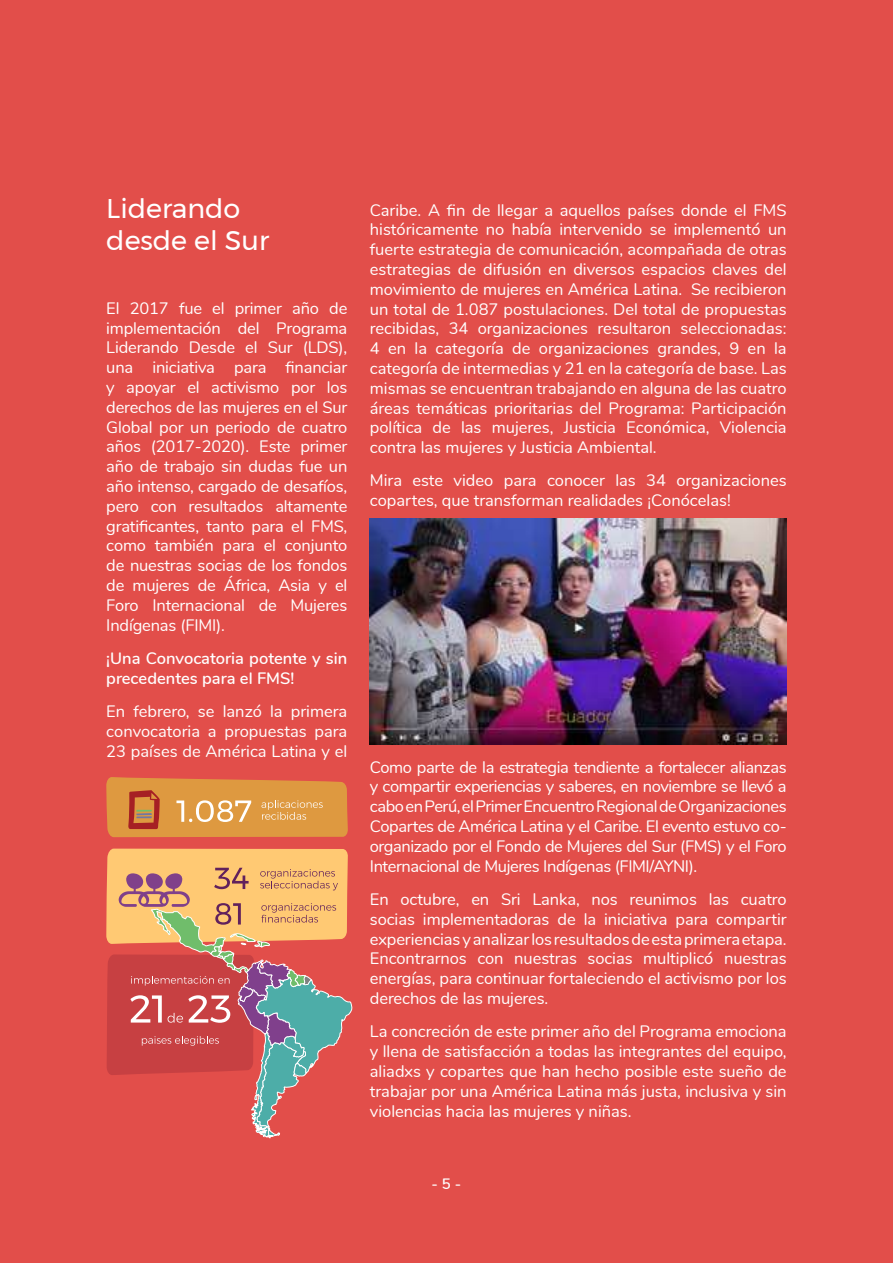
<style>
.page{position:relative;width:893px;height:1263px;background:#e24e4a}
.page>*{position:absolute;margin:0;border:0;box-sizing:border-box;transform-origin:0 0}
.t1{font:27px/32.4px "Montserrat";color:#fff}
.t2{font:16.5px/19.8px "Nunito";color:#fff;text-align:justify}
.t3{font:600 16.5px/19.8px "Nunito";color:#fff}
.t4{font:600 15px "Nunito";color:#fff}
</style>
<div class="page">
<img style="left:370px;top:519px;width:417px;height:225px">
<svg style="left:106px;top:777px;width:242px;height:60px;background:#dc9448"></svg>
<svg style="left:106px;top:848px;width:247px;height:290px"></svg>
<h1 class="t1" style="left:106px;top:191px;width:165px">Liderando desde el Sur</h1>
<p class="t2" style="left:106px;top:297px;width:243px">El 2017 fue el primer año de implementación del Programa Liderando Desde el Sur (LDS), una iniciativa para financiar y apoyar el activismo por los derechos de las mujeres en el Sur Global por un periodo de cuatro años (2017-2020). Este primer año de trabajo sin dudas fue un año intenso, cargado de desafíos, pero con resultados altamente gratificantes, tanto para el FMS, como también para el conjunto de nuestras socias de los fondos de mujeres de África, Asia y el Foro Internacional de Mujeres Indígenas (FIMI).</p>
<p class="t3" style="left:106px;top:647px;width:243px">¡Una Convocatoria potente y sin precedentes para el FMS!</p>
<p class="t2" style="left:106px;top:700px;width:243px">En febrero, se lanzó la primera convocatoria a propuestas para 23 países de América Latina y el</p>
<p class="t2" style="left:370px;top:199px;width:418px">Caribe. A fin de llegar a aquellos países donde el FMS históricamente no había intervenido se implementó un fuerte estrategia de comunicación, acompañada de otras estrategias de difusión en diversos espacios claves del movimiento de mujeres en América Latina. Se recibieron un total de 1.087 postulaciones. Del total de propuestas recibidas, 34 organizaciones resultaron seleccionadas:<br>4 en la categoría de organizaciones grandes, 9 en la categoría de intermedias y 21 en la categoría de base. Las mismas se encuentran trabajando en alguna de las cuatro áreas temáticas prioritarias del Programa: Participación política de las mujeres, Justicia Económica, Violencia contra las mujeres y Justicia Ambiental.</p>
<p class="t2" style="left:370px;top:470px;width:418px">Mira este video para conocer las 34 organizaciones copartes, que transforman realidades ¡Conócelas!</p>
<p class="t2" style="left:370px;top:756px;width:418px">Como parte de la estrategia tendiente a fortalecer alianzas y compartir experiencias y saberes, en noviembre se llevó a cabo en Perú, el Primer Encuentro Regional de Organizaciones Copartes de América Latina y el Caribe. El evento estuvo co&shy;organizado por el Fondo de Mujeres del Sur (FMS) y el Foro Internacional de Mujeres Indígenas (FIMI/AYNI).</p>
<p class="t2" style="left:370px;top:888px;width:418px">En octubre, en Sri Lanka, nos reunimos las cuatro socias implementadoras de la iniciativa para compartir experiencias y analizar los resultados de esta primera etapa.<br>Encontrarnos con nuestras socias multiplicó nuestras energías, para continuar fortaleciendo el activismo por los derechos de las mujeres.</p>
<p class="t2" style="left:370px;top:1021px;width:418px">La concreción de este primer año del Programa emociona y llena de satisfacción a todas las integrantes del equipo, aliadxs y copartes que han hecho posible este sueño de trabajar por una América Latina más justa, inclusiva y sin violencias hacia las mujeres y niñas.</p>
<p class="t4" style="left:432px;top:1172px;width:31px">- 5 -</p>
</div>
